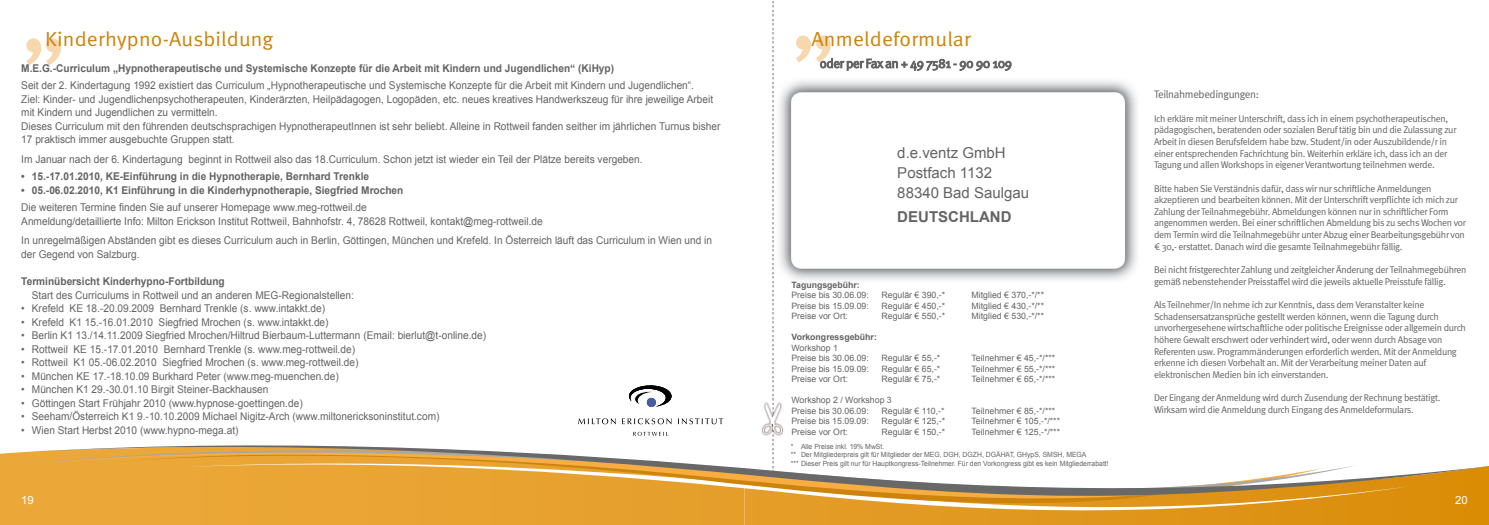
<style>
.page{position:relative;width:1489px;height:525px;background:#fff}
.page>*{position:absolute;margin:0;border:0;box-sizing:border-box;transform-origin:0 0}
.t1{font:100px "Meta Normal";color:#f7d7ac}
.t2{font:20.25px "Meta Normal";letter-spacing:.01em;color:#cb840d;scale:1.06 1}
.t3{font:15px/20px "Arial";color:#656463}
.t4{font:700 15px "Arial";color:#656463}
.t5{font:11.25px "Arial";color:#fff}
.t6{font:11.12px "Meta Normal";color:#636363;scale:1.12 1}
.t7{font:10.88px "Meta Normal";letter-spacing:-.03em;color:#636363}
.t8{font:10.75px/13.5px "Arial";color:#636363;scale:.95 1}
.t9{font:700 10.75px "Arial";color:#636363;scale:.95 1}
.t10{font:9.75px/11.6px "Meta Normal";letter-spacing:-.03em;color:#636363}
.t11{font:8.75px/10.5px "Arial";color:#636363}
.t12{font:700 8.75px "Arial";color:#636363}
.t13{font:7.12px/8.5px "Arial";color:#636363;scale:.96 1}
</style>
<div class="page">
<img style="left:779px;top:80px;width:358px;height:200px">
<svg style="left:791px;top:92px;width:334px;height:176px"></svg>
<svg style="left:819px;top:58px;width:192px;height:25px"></svg>
<img style="left:762px;top:400px;width:21px;height:36px">
<img style="left:772px;top:400px;width:1px;height:36px">
<svg style="left:629px;top:385px;width:42px;height:22px"></svg>
<svg style="left:633px;top:431px;width:34px;height:4px"></svg>
<svg style="left:578px;top:418px;width:38px;height:6px"></svg>
<svg style="left:622px;top:418px;width:49px;height:6px"></svg>
<svg style="left:678px;top:418px;width:45px;height:6px"></svg>
<div style="left:0;top:518px;width:744px;height:6px;background:#e9a433"></div>
<svg style="left:0;top:452px;width:744px;height:66px;background:#e9a534"></svg>
<svg style="left:15px;top:451px;width:729px;height:62px;background:#e8a433"></svg>
<svg style="left:30px;top:445px;width:714px;height:56px;background:#e4ae56"></svg>
<svg style="left:1323px;top:501px;width:87px;height:16px"></svg>
<svg style="left:744px;top:513px;width:579px;height:5px;background:#e1971e"></svg>
<svg style="left:744px;top:501px;width:612px;height:12px;background:#e5a742"></svg>
<svg style="left:744px;top:436px;width:744px;height:65px"></svg>
<p class="t6" style="left:765px;top:523px;width:468px;rotate:-90deg">--------------------------------------------------------------------------------------------------------------------</p>
<h2 class="t2" style="left:811px;top:27px;width:152px">Anmeldeformular</h2>
<h2 class="t2" style="left:45px;top:27px;width:217px">Kinderhypno-Ausbildung</h2>
<h1 class="t1" style="left:791px;top:-44px;width:47px">„</h1>
<h1 class="t1" style="left:21px;top:-42px;width:47px">„</h1>
<p class="t9" style="left:21px;top:61px;width:625px">M.E.G.-Curriculum „Hypnotherapeutische und Systemische Konzepte für die Arbeit mit Kindern und Jugendlichen“ (KiHyp)</p>
<p class="t8" style="left:21px;top:79px;width:737px">Seit der 2. Kindertagung 1992 existiert das Curriculum „Hypnotherapeutische und Systemische Konzepte für die Arbeit mit Kindern und Jugendlichen“.<br>Ziel: Kinder- und Jugendlichenpsychotherapeuten, Kinderärzten, Heilpädagogen, Logopäden, etc. neues kreatives Handwerkszeug für ihre jeweilige Arbeit mit Kindern und Jugendlichen zu vermitteln.<br>Dieses Curriculum mit den führenden deutschsprachigen HypnotherapeutInnen ist sehr beliebt. Alleine in Rottweil fanden seither im jährlichen Turnus bisher 17 praktisch immer ausgebuchte Gruppen statt.</p>
<p class="t8" style="left:21px;top:153px;width:655px">Im Januar nach der 6. Kindertagung beginnt in Rottweil also das 18.Curriculum. Schon jetzt ist wieder ein Teil der Plätze bereits vergeben.</p>
<p class="t9" style="left:21px;top:169px;width:367px">• 15.-17.01.2010, KE-Einführung in die Hypnotherapie, Bernhard Trenkle</p>
<p class="t9" style="left:21px;top:183px;width:404px">• 05.-06.02.2010, K1 Einführung in die Kinderhypnotherapie, Siegfried Mrochen</p>
<p class="t8" style="left:21px;top:201px;width:550px">Die weiteren Termine finden Sie auf unserer Homepage www.meg-rottweil.de<br>Anmeldung/detaillierte Info: Milton Erickson Institut Rottweil, Bahnhofstr. 4, 78628 Rottweil, kontakt@meg-rottweil.de</p>
<p class="t8" style="left:21px;top:234px;width:728px">In unregelmäßigen Abständen gibt es dieses Curriculum auch in Berlin, Göttingen, München und Krefeld. In Österreich läuft das Curriculum in Wien und in der Gegend von Salzburg.</p>
<p class="t9" style="left:21px;top:274px;width:216px">Terminübersicht Kinderhypno-Fortbildung</p>
<p class="t8" style="left:32px;top:288px;width:340px">Start des Curriculums in Rottweil und an anderen MEG-Regionalstellen:</p>
<p class="t8" style="left:21px;top:301px;width:321px">• Krefeld KE 18.-20.09.2009 Bernhard Trenkle (s. www.intakkt.de)</p>
<p class="t8" style="left:21px;top:315px;width:325px">• Krefeld K1 15.-16.01.2010 Siegfried Mrochen (s. www.intakkt.de)</p>
<p class="t8" style="left:21px;top:328px;width:491px">• Berlin K1 13./14.11.2009 Siegfried Mrochen/Hiltrud Bierbaum-Luttermann (Email: bierlut@t-online.de)</p>
<p class="t8" style="left:21px;top:342px;width:353px">• Rottweil KE 15.-17.01.2010 Bernhard Trenkle (s. www.meg-rottweil.de)</p>
<p class="t8" style="left:21px;top:355px;width:356px">• Rottweil K1 05.-06.02.2010 Siegfried Mrochen (s. www.meg-rottweil.de)</p>
<p class="t8" style="left:21px;top:369px;width:336px">• München KE 17.-18.10.09 Burkhard Peter (www.meg-muenchen.de)</p>
<p class="t8" style="left:21px;top:382px;width:261px">• München K1 29.-30.01.10 Birgit Steiner-Backhausen</p>
<p class="t8" style="left:21px;top:396px;width:298px">• Göttingen Start Frühjahr 2010 (www.hypnose-goettingen.de)</p>
<p class="t8" style="left:21px;top:409px;width:442px">• Seeham/Österreich K1 9.-10.10.2009 Michael Nigitz-Arch (www.miltonericksoninstitut.com)</p>
<p class="t8" style="left:21px;top:423px;width:230px">• Wien Start Herbst 2010 (www.hypno-mega.at)</p>
<p class="t7" style="left:1153px;top:88px;width:106px">Teilnahmebedingungen:</p>
<p class="t10" style="left:1153px;top:112px;width:304px">Ich erkläre mit meiner Unterschrift, dass ich in einem psychotherapeutischen, pädagogischen, beratenden oder sozialen Beruf tätig bin und die Zulassung zur Arbeit in diesen Berufsfeldern habe bzw. Student/in oder Auszubildende/r in einer entsprechenden Fachrichtung bin. Weiterhin erkläre ich, dass ich an der Tagung und allen Workshops in eigener Verantwortung teilnehmen werde.</p>
<p class="t10" style="left:1153px;top:182px;width:313px">Bitte haben Sie Verständnis dafür, dass wir nur schriftliche Anmeldungen akzeptieren und bearbeiten können. Mit der Unterschrift verpflichte ich mich zur Zahlung der Teilnahmegebühr. Abmeldungen können nur in schriftlicher Form angenommen werden. Bei einer schriftlichen Abmeldung bis zu sechs Wochen vor dem Termin wird die Teilnahmegebühr unter Abzug einer Bearbeitungsgebühr von € 30,- erstattet. Danach wird die gesamte Teilnahmegebühr fällig.</p>
<p class="t10" style="left:1153px;top:263px;width:314px">Bei nicht fristgerechter Zahlung und zeitgleicher Änderung der Teilnahmegebühren gemäß nebenstehender Preisstaffel wird die jeweils aktuelle Preisstufe fällig.</p>
<p class="t10" style="left:1153px;top:298px;width:313px">Als Teilnehmer/In nehme ich zur Kenntnis, dass dem Veranstalter keine Schadensersatzansprüche gestellt werden können, wenn die Tagung durch unvorhergesehene wirtschaftliche oder politische Ereignisse oder allgemein durch höhere Gewalt erschwert oder verhindert wird, oder wenn durch Absage von Referenten usw. Programmänderungen erforderlich werden. Mit der Anmeldung erkenne ich diesen Vorbehalt an. Mit der Verarbeitung meiner Daten auf elektronischen Medien bin ich einverstanden.</p>
<p class="t10" style="left:1153px;top:392px;width:288px">Der Eingang der Anmeldung wird durch Zusendung der Rechnung bestätigt.<br>Wirksam wird die Anmeldung durch Eingang des Anmeldeformulars.</p>
<h3 class="t3" style="left:897px;top:143px;width:133px">d.e.ventz GmbH<br>Postfach 1132<br>88340 Bad Saulgau</h3>
<h3 class="t4" style="left:897px;top:207px;width:116px">DEUTSCHLAND</h3>
<p class="t12" style="left:791px;top:278px;width:70px">Tagungsgebühr:</p>
<p class="t11" style="left:791px;top:289px;width:79px">Preise bis 30.06.09:</p>
<p class="t11" style="left:881px;top:289px;width:65px">Regulär € 390,-*</p>
<p class="t11" style="left:971px;top:289px;width:74px">Mitglied € 370,-*/**</p>
<p class="t11" style="left:791px;top:300px;width:79px">Preise bis 15.09.09:</p>
<p class="t11" style="left:881px;top:300px;width:65px">Regulär € 450,-*</p>
<p class="t11" style="left:971px;top:300px;width:74px">Mitglied € 430,-*/**</p>
<p class="t11" style="left:791px;top:310px;width:58px">Preise vor Ort:</p>
<p class="t11" style="left:881px;top:310px;width:65px">Regulär € 550,-*</p>
<p class="t11" style="left:971px;top:310px;width:74px">Mitglied € 530,-*/**</p>
<p class="t12" style="left:791px;top:331px;width:87px">Vorkongressgebühr:</p>
<p class="t11" style="left:791px;top:342px;width:79px">Workshop 1<br>Preise bis 30.06.09:</p>
<p class="t11" style="left:881px;top:352px;width:60px">Regulär € 55,-*</p>
<p class="t11" style="left:971px;top:352px;width:85px">Teilnehmer € 45,-*/***</p>
<p class="t11" style="left:791px;top:363px;width:79px">Preise bis 15.09.09:</p>
<p class="t11" style="left:881px;top:363px;width:60px">Regulär € 65,-*</p>
<p class="t11" style="left:971px;top:363px;width:85px">Teilnehmer € 55,-*/***</p>
<p class="t11" style="left:791px;top:373px;width:58px">Preise vor Ort:</p>
<p class="t11" style="left:881px;top:373px;width:60px">Regulär € 75,-*</p>
<p class="t11" style="left:971px;top:373px;width:85px">Teilnehmer € 65,-*/***</p>
<p class="t11" style="left:791px;top:394px;width:102px">Workshop 2 / Workshop 3<br>Preise bis 30.06.09:</p>
<p class="t11" style="left:881px;top:405px;width:65px">Regulär € 110,-*</p>
<p class="t11" style="left:971px;top:405px;width:85px">Teilnehmer € 85,-*/***</p>
<p class="t11" style="left:791px;top:415px;width:79px">Preise bis 15.09.09:</p>
<p class="t11" style="left:881px;top:415px;width:65px">Regulär € 125,-*</p>
<p class="t11" style="left:971px;top:415px;width:90px">Teilnehmer € 105,-*/***</p>
<p class="t11" style="left:791px;top:426px;width:58px">Preise vor Ort:</p>
<p class="t11" style="left:881px;top:426px;width:65px">Regulär € 150,-*</p>
<p class="t11" style="left:971px;top:426px;width:90px">Teilnehmer € 125,-*/***</p>
<p class="t13" style="left:790px;top:442px;width:332px">* Alle Preise inkl. 19% MwSt.<br>** Der Mitgliederpreis gilt für Mitglieder der MEG, DGH, DGZH, DGÄHAT, GHypS, SMSH, MEGA<br>*** Dieser Preis gilt nur für Hauptkongress-Teilnehmer. Für den Vorkongress gibt es kein Mitgliederrabatt!</p>
<p class="t5" style="left:21px;top:492px;width:14px">19</p>
<p class="t5" style="left:1454px;top:492px;width:14px">20</p>
</div>
